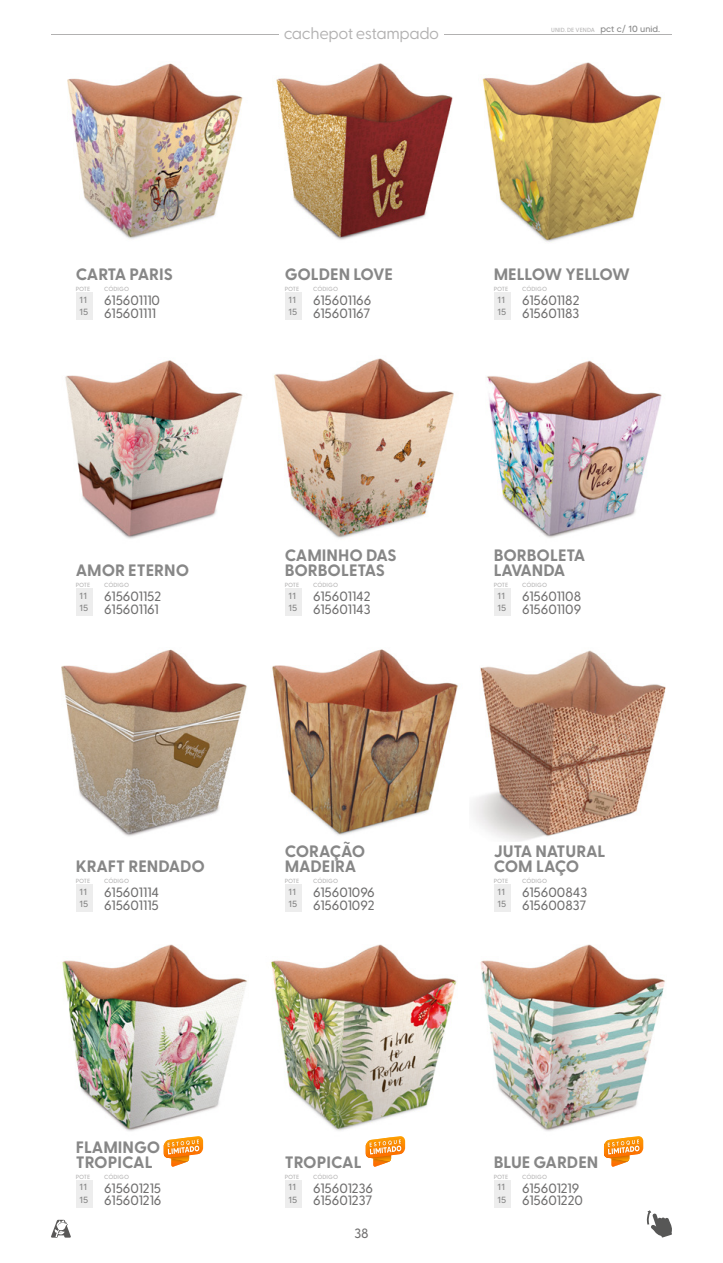
<style>
.page{position:relative;width:723px;height:1263px;background:#fff}
.page>*{position:absolute;margin:0;border:0;box-sizing:border-box;transform-origin:0 0}
.t1{font:700 16.5px/15px "Greycliff CF";color:#878787}
.t2{font:16.5px "Greycliff CF";letter-spacing:-.025em;color:#b2b1b1}
.t3{font:500 13.5px/12.8px "Greycliff CF";color:#706f6f}
.t4{font:9px/12.8px "MADETOMMY";letter-spacing:-.005em;color:#878787}
.t5{font:500 6px "Greycliff CF";letter-spacing:.01em;color:#b3b2b2}
.s1{font-family:"MADETOMMY";font-weight:400;font-size:9px;color:#878787}
</style>
<div class="page">
<svg style="left:51px;top:1220px;width:20px;height:17px"></svg>
<svg style="left:647px;top:1210px;width:25px;height:27px"></svg>
<hr style="left:51px;top:35px;width:228px;height:1px;background:#b2b1b1">
<hr style="left:444px;top:35px;width:228px;height:1px;background:#b2b1b1">
<div style="left:76px;top:292px;width:17px;height:27px;background:#ededed"></div>
<img style="left:67px;top:63px;width:176px;height:176px">
<div style="left:285px;top:292px;width:16px;height:27px;background:#ededed"></div>
<img style="left:276px;top:63px;width:177px;height:177px">
<div style="left:494px;top:292px;width:16px;height:27px;background:#ededed"></div>
<img style="left:482px;top:62px;width:180px;height:181px">
<div style="left:76px;top:588px;width:17px;height:27px;background:#ededed"></div>
<img style="left:65px;top:360px;width:178px;height:179px">
<div style="left:285px;top:588px;width:16px;height:27px;background:#ededed"></div>
<img style="left:274px;top:358px;width:180px;height:180px">
<div style="left:494px;top:588px;width:16px;height:27px;background:#ededed"></div>
<img style="left:486px;top:360px;width:176px;height:178px">
<div style="left:76px;top:884px;width:17px;height:27px;background:#ededed"></div>
<img style="left:61px;top:649px;width:186px;height:187px">
<div style="left:285px;top:884px;width:16px;height:27px;background:#ededed"></div>
<img style="left:272px;top:649px;width:186px;height:186px">
<div style="left:494px;top:884px;width:16px;height:27px;background:#ededed"></div>
<img style="left:473px;top:650px;width:193px;height:191px">
<div style="left:76px;top:1180px;width:17px;height:27px;background:#ededed"></div>
<img style="left:62px;top:944px;width:185px;height:187px">
<div style="left:285px;top:1180px;width:16px;height:27px;background:#ededed"></div>
<img style="left:271px;top:944px;width:186px;height:187px">
<div style="left:494px;top:1180px;width:16px;height:27px;background:#ededed"></div>
<img style="left:480px;top:944px;width:185px;height:187px">
<svg style="left:164px;top:1136px;width:39px;height:31px"></svg>
<svg style="left:366px;top:1136px;width:39px;height:31px"></svg>
<svg style="left:604px;top:1136px;width:39px;height:31px"></svg>
<p class="t1" style="left:76px;top:266px;width:99px">CARTA PARIS</p>
<p class="t3" style="left:104px;top:293px;width:57px">615601110<br>615601111</p>
<p class="t5" style="left:76px;top:284px;width:16px">POTE</p>
<p class="t5" style="left:104px;top:284px;width:26px">CÓDIGO</p>
<p class="t4" style="left:79px;top:293px;width:10px">11<br>15</p>
<p class="t2" style="left:284px;top:21px;width:157px">cachepot estampado</p>
<p class="t5" style="left:551px;top:25px;width:111px">UNID. DE VENDA <span class="s1">pct c/ 10 unid.</span></p>
<p class="t1" style="left:285px;top:266px;width:110px">GOLDEN LOVE</p>
<p class="t3" style="left:313px;top:293px;width:60px">615601166<br>615601167</p>
<p class="t5" style="left:285px;top:284px;width:16px">POTE</p>
<p class="t5" style="left:313px;top:284px;width:26px">CÓDIGO</p>
<p class="t4" style="left:288px;top:293px;width:10px">11<br>15</p>
<p class="t1" style="left:494px;top:266px;width:138px">MELLOW YELLOW</p>
<p class="t3" style="left:522px;top:293px;width:59px">615601182<br>615601183</p>
<p class="t5" style="left:494px;top:284px;width:16px">POTE</p>
<p class="t5" style="left:522px;top:284px;width:26px">CÓDIGO</p>
<p class="t4" style="left:497px;top:293px;width:10px">11<br>15</p>
<p class="t1" style="left:76px;top:562px;width:115px">AMOR ETERNO</p>
<p class="t3" style="left:104px;top:589px;width:59px">615601152<br>615601161</p>
<p class="t5" style="left:76px;top:580px;width:16px">POTE</p>
<p class="t5" style="left:104px;top:580px;width:26px">CÓDIGO</p>
<p class="t4" style="left:79px;top:589px;width:10px">11<br>15</p>
<p class="t1" style="left:285px;top:547px;width:114px">CAMINHO DAS<br>BORBOLETAS</p>
<p class="t3" style="left:313px;top:589px;width:59px">615601142<br>615601143</p>
<p class="t5" style="left:285px;top:580px;width:16px">POTE</p>
<p class="t5" style="left:313px;top:580px;width:26px">CÓDIGO</p>
<p class="t4" style="left:288px;top:589px;width:10px">11<br>15</p>
<p class="t1" style="left:76px;top:858px;width:131px">KRAFT RENDADO</p>
<p class="t3" style="left:104px;top:885px;width:56px">615601114<br>615601115</p>
<p class="t5" style="left:76px;top:876px;width:16px">POTE</p>
<p class="t5" style="left:104px;top:876px;width:26px">CÓDIGO</p>
<p class="t4" style="left:79px;top:885px;width:10px">11<br>15</p>
<p class="t1" style="left:285px;top:843px;width:82px">CORAÇÃO<br>MADEIRA</p>
<p class="t3" style="left:313px;top:885px;width:63px">615601096<br>615601092</p>
<p class="t5" style="left:285px;top:876px;width:16px">POTE</p>
<p class="t5" style="left:313px;top:876px;width:26px">CÓDIGO</p>
<p class="t4" style="left:288px;top:885px;width:10px">11<br>15</p>
<p class="t1" style="left:76px;top:1139px;width:86px">FLAMINGO<br>TROPICAL</p>
<p class="t3" style="left:104px;top:1181px;width:59px">615601215<br>615601216</p>
<p class="t5" style="left:76px;top:1172px;width:16px">POTE</p>
<p class="t5" style="left:104px;top:1172px;width:26px">CÓDIGO</p>
<p class="t4" style="left:79px;top:1181px;width:10px">11<br>15</p>
<p class="t1" style="left:285px;top:1154px;width:78px">TROPICAL</p>
<p class="t3" style="left:313px;top:1181px;width:62px">615601236<br>615601237</p>
<p class="t5" style="left:285px;top:1172px;width:16px">POTE</p>
<p class="t5" style="left:313px;top:1172px;width:26px">CÓDIGO</p>
<p class="t4" style="left:288px;top:1181px;width:10px">11<br>15</p>
<p class="t3" style="left:354px;top:1225px;width:16px">38</p>
<p class="t1" style="left:494px;top:547px;width:93px">BORBOLETA<br>LAVANDA</p>
<p class="t3" style="left:522px;top:589px;width:61px">615601108<br>615601109</p>
<p class="t5" style="left:494px;top:580px;width:16px">POTE</p>
<p class="t5" style="left:522px;top:580px;width:26px">CÓDIGO</p>
<p class="t4" style="left:497px;top:589px;width:10px">11<br>15</p>
<p class="t1" style="left:494px;top:843px;width:113px">JUTA NATURAL<br>COM LAÇO</p>
<p class="t3" style="left:522px;top:885px;width:67px">615600843<br>615600837</p>
<p class="t5" style="left:494px;top:876px;width:16px">POTE</p>
<p class="t5" style="left:522px;top:876px;width:26px">CÓDIGO</p>
<p class="t4" style="left:497px;top:885px;width:10px">11<br>15</p>
<p class="t1" style="left:494px;top:1154px;width:106px">BLUE GARDEN</p>
<p class="t3" style="left:522px;top:1181px;width:62px">615601219<br>615601220</p>
<p class="t5" style="left:494px;top:1172px;width:16px">POTE</p>
<p class="t5" style="left:522px;top:1172px;width:26px">CÓDIGO</p>
<p class="t4" style="left:497px;top:1181px;width:10px">11<br>15</p>
</div>
